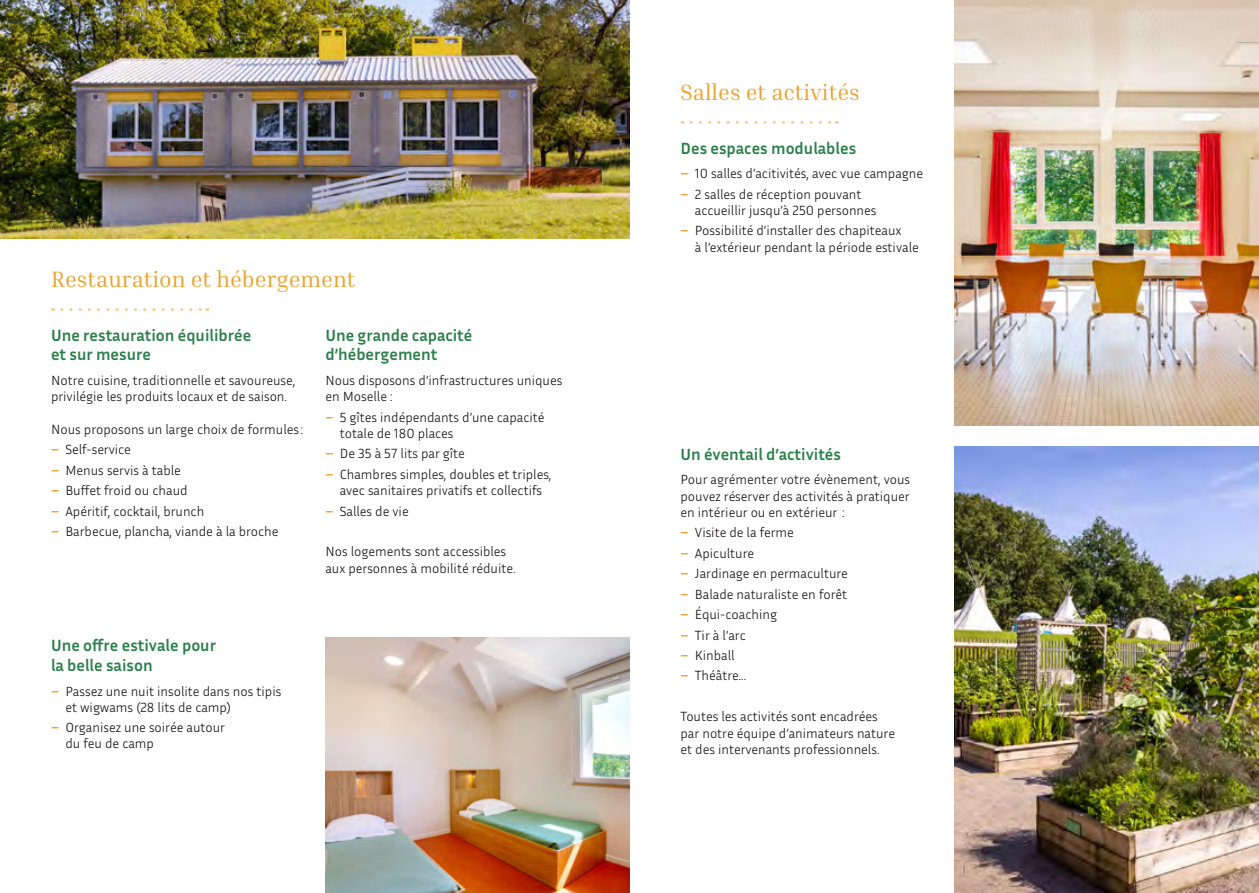
<style>
.page{position:relative;width:1259px;height:893px;background:#fff}
.page>*{position:absolute;margin:0;border:0;box-sizing:border-box;transform-origin:0 0}
.t1{font:22.5px "Inria Serif";color:#eaa22c}
.t2{font:700 16.5px/19.8px "Inria Sans";color:#2b804a}
.t3{font:300 13.5px/16.2px "Inria Sans";color:#141010}
.s1{font-weight:700;color:#eaa22c}
</style>
<div class="page">
<svg style="left:62px;top:308px;width:146px;height:3px"></svg>
<svg style="left:691px;top:121px;width:146px;height:3px"></svg>
<img style="left:0;top:0;width:629px;height:238px">
<img style="left:955px;top:0;width:304px;height:425px">
<img style="left:955px;top:446px;width:304px;height:447px">
<img style="left:325px;top:638px;width:304px;height:255px">
<h1 class="t1" style="left:51px;top:265px;width:306px">Restauration et hébergement</h1>
<p class="t2" style="left:51px;top:325px;width:202px">Une restauration équilibrée et sur mesure</p>
<p class="t3" style="left:51px;top:372px;width:246px">Notre cuisine, traditionnelle et savoureuse, privilégie les produits locaux et de saison.</p>
<p class="t3" style="left:51px;top:421px;width:254px">Nous proposons un large choix de formules :</p>
<p class="t3" style="left:51px;top:441px;width:81px"><span class="s1">–</span> Self-service</p>
<p class="t3" style="left:51px;top:461px;width:131px"><span class="s1">–</span> Menus servis à table</p>
<p class="t3" style="left:51px;top:482px;width:138px"><span class="s1">–</span> Buffet froid ou chaud</p>
<p class="t3" style="left:51px;top:502px;width:155px"><span class="s1">–</span> Apéritif, cocktail, brunch</p>
<p class="t3" style="left:51px;top:523px;width:229px"><span class="s1">–</span> Barbecue, plancha, viande à la broche</p>
<p class="t2" style="left:325px;top:325px;width:149px">Une grande capacité d’hébergement</p>
<p class="t3" style="left:325px;top:372px;width:238px">Nous disposons d’infrastructures uniques en Moselle :</p>
<p class="t3" style="left:340px;top:409px;width:206px;text-indent:-14px"><span class="s1">–</span> 5 gîtes indépendants d’une capacité totale de 180 places</p>
<p class="t3" style="left:325px;top:445px;width:141px"><span class="s1">–</span> De 35 à 57 lits par gîte</p>
<p class="t3" style="left:325px;top:466px;width:227px;text-align:center"><span class="s1">–</span> Chambres simples, doubles et triples, avec sanitaires privatifs et collectifs</p>
<p class="t3" style="left:325px;top:502px;width:85px"><span class="s1">–</span> Salles de vie</p>
<p class="t3" style="left:325px;top:543px;width:192px">Nos logements sont accessibles aux personnes à mobilité réduite.</p>
<p class="t2" style="left:51px;top:635px;width:167px">Une offre estivale pour la belle saison</p>
<p class="t3" style="left:65px;top:682px;width:217px;text-indent:-14px"><span class="s1">–</span> Passez une nuit insolite dans nos tipis et wigwams (28 lits de camp)</p>
<p class="t3" style="left:65px;top:719px;width:161px;text-indent:-14px"><span class="s1">–</span> Organisez une soirée autour du feu de camp</p>
<h1 class="t1" style="left:680px;top:78px;width:181px">Salles et activités</h1>
<p class="t2" style="left:680px;top:138px;width:177px">Des espaces modulables</p>
<p class="t3" style="left:680px;top:165px;width:244px"><span class="s1">–</span> 10 salles d’acitivités, avec vue campagne</p>
<p class="t3" style="left:695px;top:185px;width:183px;text-indent:-14px"><span class="s1">–</span> 2 salles de réception pouvant accueillir jusqu’à 250 personnes</p>
<p class="t3" style="left:695px;top:222px;width:225px;text-indent:-14px"><span class="s1">–</span> Possibilité d’installer des chapiteaux<br>à l’extérieur pendant la période estivale</p>
<p class="t2" style="left:680px;top:444px;width:162px">Un éventail d’activités</p>
<p class="t3" style="left:680px;top:471px;width:231px;text-align:justify">Pour agrémenter votre évènement, vous pouvez réserver des activités à pratiquer en intérieur ou en extérieur :</p>
<p class="t3" style="left:680px;top:524px;width:115px"><span class="s1">–</span> Visite de la ferme</p>
<p class="t3" style="left:680px;top:544px;width:75px"><span class="s1">–</span> Apiculture</p>
<p class="t3" style="left:680px;top:565px;width:169px"><span class="s1">–</span> Jardinage en permaculture</p>
<p class="t3" style="left:680px;top:585px;width:168px"><span class="s1">–</span> Balade naturaliste en forêt</p>
<p class="t3" style="left:680px;top:606px;width:98px"><span class="s1">–</span> Équi-coaching</p>
<p class="t3" style="left:680px;top:626px;width:67px"><span class="s1">–</span> Tir à l’arc</p>
<p class="t3" style="left:680px;top:647px;width:56px"><span class="s1">–</span> Kinball</p>
<p class="t3" style="left:680px;top:667px;width:67px"><span class="s1">–</span> Théâtre...</p>
<p class="t3" style="left:680px;top:708px;width:216px">Toutes les activités sont encadrées par notre équipe d’animateurs nature et des intervenants professionnels.</p>
</div>
